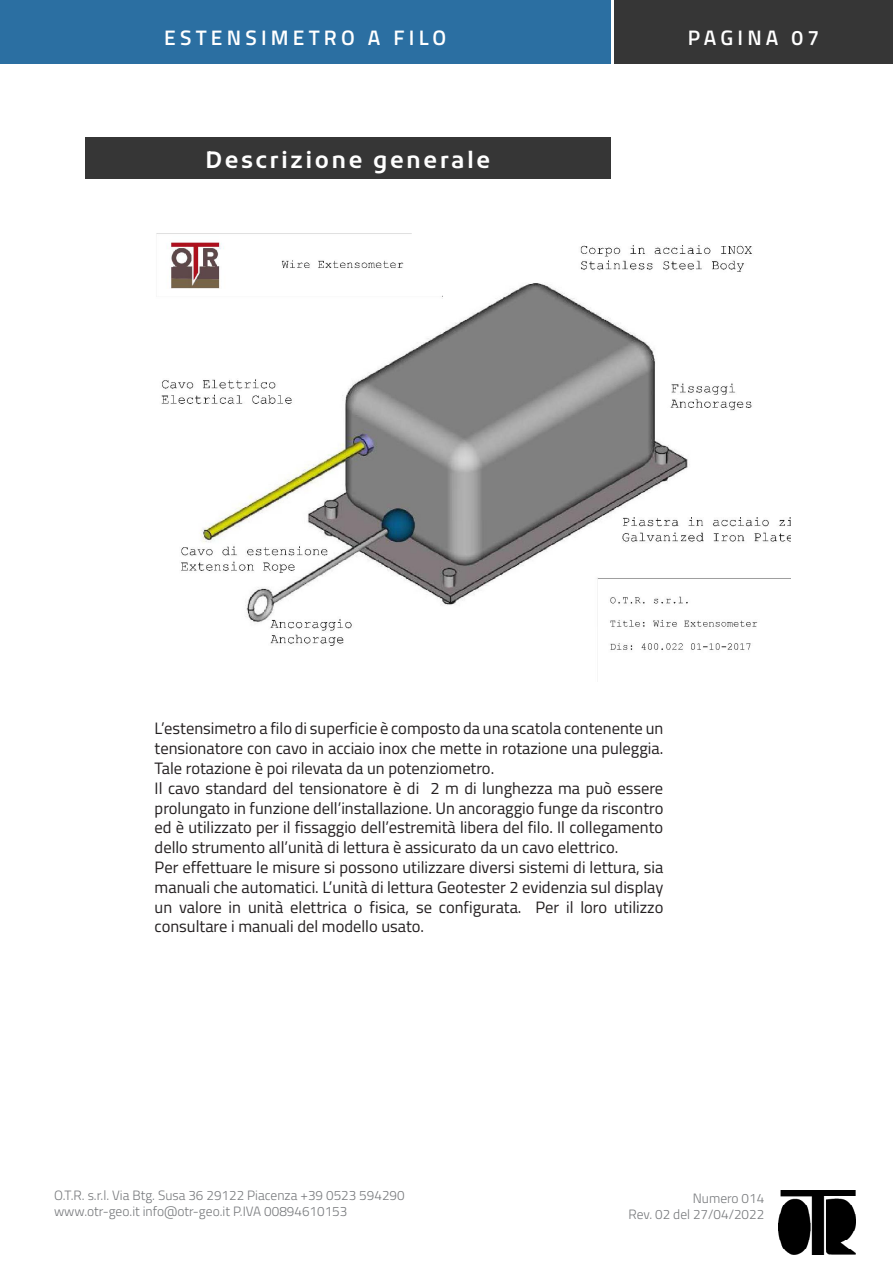
<style>
.page{position:relative;width:893px;height:1263px;background:#fff}
.page>*{position:absolute;margin:0;border:0;box-sizing:border-box;transform-origin:0 0}
.t1{font:600 22.5px "Kufam";letter-spacing:.11em;color:#fff}
.t2{font:600 21px "Titillium Web";letter-spacing:.2em;color:#fff}
.t3{font:16.5px/19.8px "Titillium Web";color:#231f20;text-align:justify}
.t4{font:300 13.5px/16.2px "Titillium Web";color:#76787b}
</style>
<div class="page">
<div style="left:0;top:0;width:611px;height:64px;background:#2b6fa2"></div>
<div style="left:614px;top:0;width:279px;height:64px;background:#363636"></div>
<img style="left:779px;top:1190px;width:76px;height:64px">
<div style="left:85px;top:137px;width:526px;height:41px;background:#363636"></div>
<img style="left:156px;top:233px;width:635px;height:417px">
<div style="left:412px;top:210px;width:56px;height:86px;background:#fff"></div>
<p class="t2" style="left:164px;top:22px;width:284px">ESTENSIMETRO A FILO</p>
<p class="t1" style="left:205px;top:147px;width:287px">Descrizione generale</p>
<p class="t2" style="left:688px;top:21px;width:133px">PAGINA 07</p>
<p class="t3" style="left:155px;top:718px;width:510px">L’estensimetro a filo di superficie è composto da una scatola contenente un tensionatore con cavo in acciaio inox che mette in rotazione una puleggia.<br>Tale rotazione è poi rilevata da un potenziometro.</p>
<p class="t3" style="left:155px;top:777px;width:510px">Il cavo standard del tensionatore è di 2 m di lunghezza ma può essere prolungato in funzione dell’installazione. Un ancoraggio funge da riscontro ed è utilizzato per il fissaggio dell’estremità libera del filo. Il collegamento dello strumento all’unità di lettura è assicurato da un cavo elettrico.</p>
<p class="t3" style="left:155px;top:856px;width:510px">Per effettuare le misure si possono utilizzare diversi sistemi di lettura, sia manuali che automatici. L’unità di lettura Geotester 2 evidenzia sul display un valore in unità elettrica o fisica, se configurata. Per il loro utilizzo consultare i manuali del modello usato.</p>
<p class="t4" style="left:54px;top:1186px;width:352px">O.T.R. s.r.l. Via Btg. Susa 36 29122 Piacenza +39 0523 594290 www.otr-geo.it info@otr-geo.it P.IVA 00894610153</p>
<p class="t4" style="left:693px;top:1190px;width:73px">Numero 014</p>
<p class="t4" style="left:629px;top:1206px;width:137px">Rev. 02 del 27/04/2022</p>
</div>
